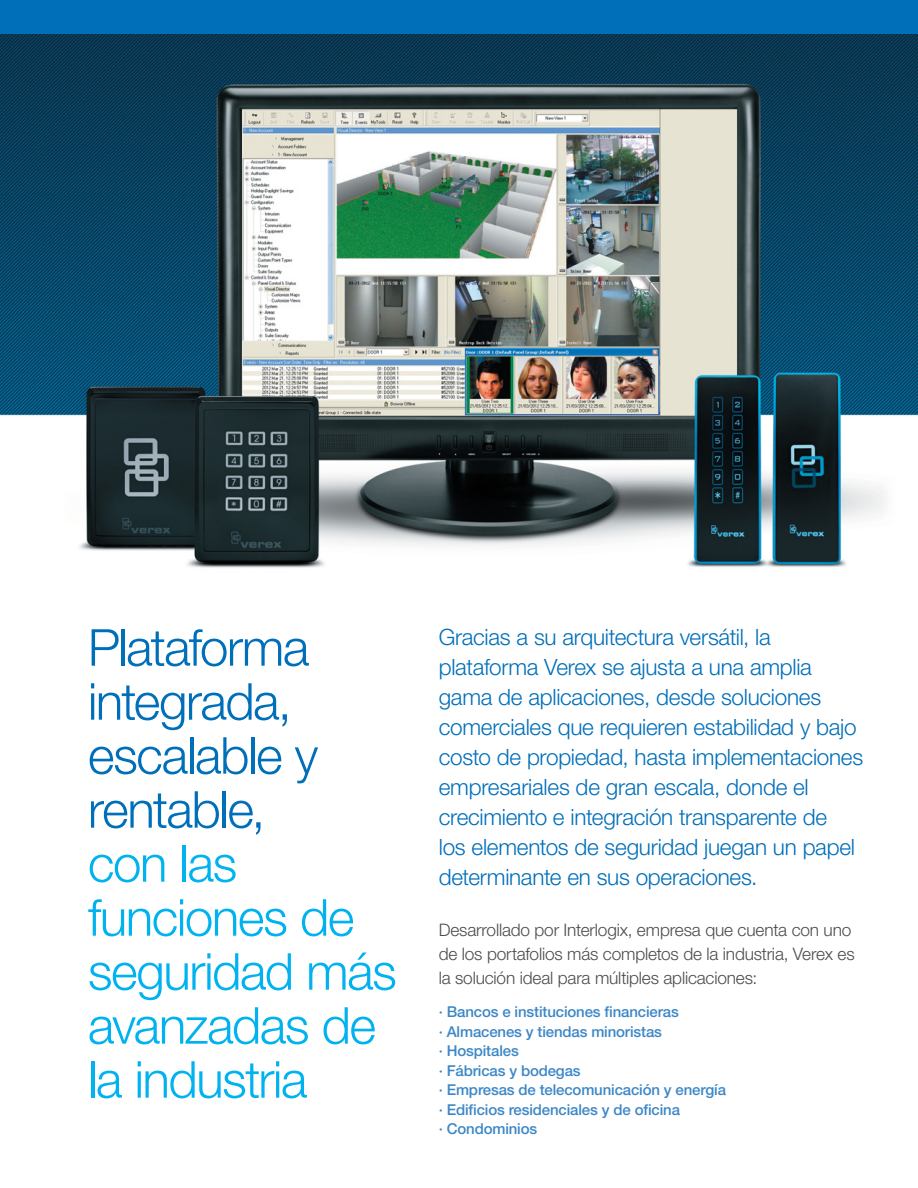
<style>
.page{position:relative;width:918px;height:1188px;background:#fff}
.page>*{position:absolute;margin:0;border:0;box-sizing:border-box;transform-origin:0 0}
.t1{font:300 51px/54px "Helvetica Neue LT Std";letter-spacing:-.03em;color:#00b3f0}
.t2{font:300 51px/54px "Helvetica Neue LT Std";letter-spacing:-.03em;color:#006fba}
.t3{font:300 22.5px/30px "Helvetica Neue LT Std";letter-spacing:-.01em;color:#006fba}
.t4{font:300 17.25px/24px "Helvetica Neue LT Std";letter-spacing:-.01em;color:#4c4c4e}
.t5{font:500 15px/19.5px "Helvetica Neue LT Std";letter-spacing:-.01em;color:#3c87c7}
</style>
<div class="page">
<img style="left:0;top:34px;width:918px;height:534px">
<div style="left:0;top:0;width:918px;height:34px;background:#006fba"></div>
<h1 class="t2" style="left:88px;top:626px;width:232px">Plataforma integrada, escalable y rentable,</h1>
<h1 class="t1" style="left:88px;top:842px;width:310px">con las funciones de seguridad más avanzadas de la industria</h1>
<p class="t3" style="left:439px;top:625px;width:426px">Gracias a su arquitectura versátil, la plataforma Verex se ajusta a una amplia gama de aplicaciones, desde soluciones comerciales que requieren estabilidad y bajo costo de propiedad, hasta implementaciones empresariales de gran escala, donde el crecimiento e integración transparente de<br>los elementos de seguridad juegan un papel determinante en sus operaciones.</p>
<p class="t4" style="left:439px;top:920px;width:417px">Desarrollado por Interlogix, empresa que cuenta con uno de los portafolios más completos de la industria, Verex es la solución ideal para múltiples aplicaciones:</p>
<p class="t5" style="left:439px;top:1004px;width:289px">· Bancos e instituciones financieras<br>· Almacenes y tiendas minoristas<br>· Hospitales<br>· Fábricas y bodegas<br>· Empresas de telecomunicación y energía · Edificios residenciales y de oficina<br>· Condominios</p>
</div>
